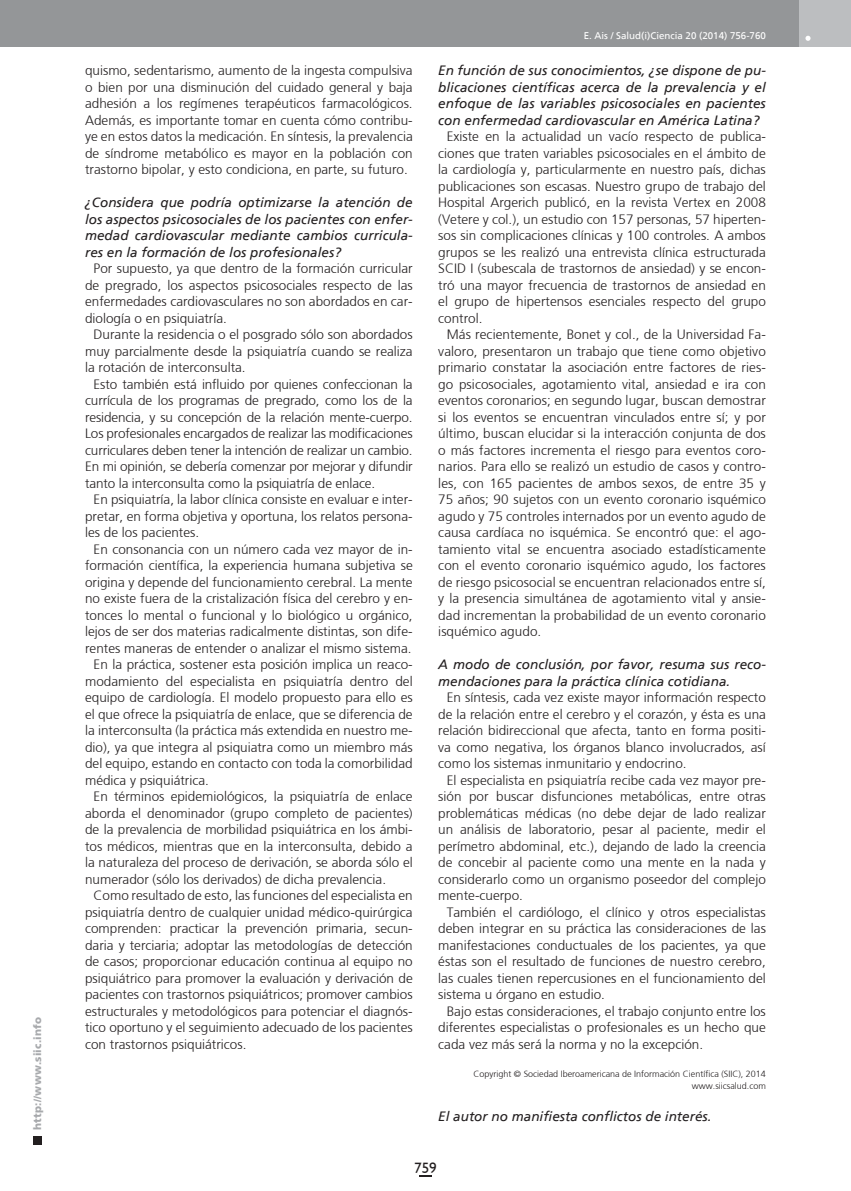
<style>
.page{position:relative;width:851px;height:1191px;background:#fff}
.page>*{position:absolute;margin:0;border:0;box-sizing:border-box;transform-origin:0 0}
.t1{font:15px "Humanist 521 BT";color:#231f20}
.t2{font:300 13.5px/16.5px "Frutiger";color:#231f20;text-align:justify}
.t3{font:italic 13.5px/16.5px "Frutiger";color:#231f20;text-align:justify}
.t4{font:900 10.5px "Frutiger";letter-spacing:.015em;color:#a7a9ac}
.t5{font:9.75px "Frutiger";color:#fff}
.t6{font:300 9px/11.7px "Frutiger";color:#231f20;text-align:right}
</style>
<div class="page">
<div style="left:33px;top:1135px;width:9px;height:9px;background:#231f20"></div>
<div style="left:1px;top:0;width:849px;height:47px;background:#949698"></div>
<div style="left:799px;top:0;width:51px;height:47px;background:#bcbec0"></div>
<svg style="left:805px;top:36px;width:5px;height:5px"></svg>
<svg style="left:419px;top:1175px;width:12px;height:1px"></svg>
<p class="t4" style="left:31px;top:1129px;width:114px;rotate:-90deg">http://www.siic.info</p>
<p class="t2" style="left:85px;top:62px;width:329px">quismo, sedentarismo, aumento de la ingesta compulsiva o bien por una disminución del cuidado general y baja adhesión a los regímenes terapéuticos farmacológicos.<br>Además, es importante tomar en cuenta cómo contribu&shy;ye en estos datos la medicación. En síntesis, la prevalencia de síndrome metabólico es mayor en la población con trastorno bipolar, y esto condiciona, en parte, su futuro.</p>
<p class="t3" style="left:85px;top:194px;width:329px">¿Considera que podría optimizarse la atención de los aspectos psicosociales de los pacientes con enfer&shy;medad cardiovascular mediante cambios curricula&shy;res en la formación de los profesionales?</p>
<p class="t2" style="left:85px;top:260px;width:329px;text-indent:9px">Por supuesto, ya que dentro de la formación curricular de pregrado, los aspectos psicosociales respecto de las enfermedades cardiovasculares no son abordados en car&shy;diología o en psiquiatría.</p>
<p class="t2" style="left:85px;top:326px;width:329px;text-indent:9px">Durante la residencia o el posgrado sólo son abordados muy parcialmente desde la psiquiatría cuando se realiza la rotación de interconsulta.</p>
<p class="t2" style="left:85px;top:376px;width:329px;text-indent:9px">Esto también está influido por quienes confeccionan la currícula de los programas de pregrado, como los de la residencia, y su concepción de la relación mente-cuerpo.<br>Los profesionales encargados de realizar las modificaciones curriculares deben tener la intención de realizar un cambio.<br>En mi opinión, se debería comenzar por mejorar y difundir tanto la interconsulta como la psiquiatría de enlace.</p>
<p class="t2" style="left:85px;top:491px;width:329px;text-indent:9px">En psiquiatría, la labor clínica consiste en evaluar e inter&shy;pretar, en forma objetiva y oportuna, los relatos persona&shy;les de los pacientes.</p>
<p class="t2" style="left:94px;top:541px;width:320px">En consonancia con un número cada vez mayor de in-</p>
<p class="t2" style="left:85px;top:557px;width:329px">formación científica, la experiencia humana subjetiva se</p>
<p class="t2" style="left:85px;top:574px;width:329px">origina y depende del funcionamiento cerebral. La mente</p>
<p class="t2" style="left:85px;top:590px;width:329px">no existe fuera de la cristalización física del cerebro y en-</p>
<p class="t2" style="left:85px;top:607px;width:329px">tonces lo mental o funcional y lo biológico u orgánico,</p>
<p class="t2" style="left:85px;top:623px;width:329px">lejos de ser dos materias radicalmente distintas, son dife-</p>
<p class="t2" style="left:85px;top:640px;width:328px">rentes maneras de entender o analizar el mismo sistema.</p>
<p class="t2" style="left:94px;top:656px;width:320px">En la práctica, sostener esta posición implica un reaco-</p>
<p class="t2" style="left:85px;top:673px;width:329px">modamiento del especialista en psiquiatría dentro del</p>
<p class="t2" style="left:85px;top:689px;width:329px">equipo de cardiología. El modelo propuesto para ello es</p>
<p class="t2" style="left:85px;top:706px;width:329px">el que ofrece la psiquiatría de enlace, que se diferencia de</p>
<p class="t2" style="left:85px;top:722px;width:329px">la interconsulta (la práctica más extendida en nuestro me-</p>
<p class="t2" style="left:85px;top:739px;width:329px">dio), ya que integra al psiquiatra como un miembro más</p>
<p class="t2" style="left:85px;top:755px;width:329px">del equipo, estando en contacto con toda la comorbilidad</p>
<p class="t2" style="left:85px;top:772px;width:125px">médica y psiquiátrica.</p>
<p class="t2" style="left:94px;top:788px;width:320px">En términos epidemiológicos, la psiquiatría de enlace</p>
<p class="t2" style="left:85px;top:805px;width:329px">aborda el denominador (grupo completo de pacientes)</p>
<p class="t2" style="left:85px;top:821px;width:329px">de la prevalencia de morbilidad psiquiátrica en los ámbi-</p>
<p class="t2" style="left:85px;top:838px;width:329px">tos médicos, mientras que en la interconsulta, debido a</p>
<p class="t2" style="left:85px;top:854px;width:329px">la naturaleza del proceso de derivación, se aborda sólo el</p>
<p class="t2" style="left:85px;top:871px;width:302px">numerador (sólo los derivados) de dicha prevalencia.</p>
<p class="t2" style="left:94px;top:887px;width:320px">Como resultado de esto, las funciones del especialista en</p>
<p class="t2" style="left:85px;top:904px;width:329px">psiquiatría dentro de cualquier unidad médico-quirúrgica</p>
<p class="t2" style="left:85px;top:920px;width:329px">comprenden: practicar la prevención primaria, secun-</p>
<p class="t2" style="left:85px;top:937px;width:329px">daria y terciaria; adoptar las metodologías de detección</p>
<p class="t2" style="left:85px;top:953px;width:329px">de casos; proporcionar educación continua al equipo no</p>
<p class="t2" style="left:85px;top:970px;width:329px">psiquiátrico para promover la evaluación y derivación de</p>
<p class="t2" style="left:85px;top:986px;width:329px">pacientes con trastornos psiquiátricos; promover cambios</p>
<p class="t2" style="left:85px;top:1003px;width:329px">estructurales y metodológicos para potenciar el diagnós-</p>
<p class="t2" style="left:85px;top:1019px;width:329px">tico oportuno y el seguimiento adecuado de los pacientes</p>
<p class="t2" style="left:85px;top:1036px;width:163px">con trastornos psiquiátricos.</p>
<p class="t5" style="left:583px;top:30px;width:184px">E. Ais / Salud(i)Ciencia 20 (2014) 756-760</p>
<p class="t3" style="left:438px;top:62px;width:329px">En función de sus conocimientos, ¿se dispone de pu&shy;blicaciones científicas acerca de la prevalencia y el enfoque de las variables psicosociales en pacientes con enfermedad cardiovascular en América Latina?</p>
<p class="t2" style="left:438px;top:128px;width:329px;text-indent:9px">Existe en la actualidad un vacío respecto de publica&shy;ciones que traten variables psicosociales en el ámbito de la cardiología y, particularmente en nuestro país, dichas publicaciones son escasas. Nuestro grupo de trabajo del Hospital Argerich publicó, en la revista Vertex en 2008 (Vetere y col.), un estudio con 157 personas, 57 hiperten&shy;sos sin complicaciones clínicas y 100 controles. A ambos grupos se les realizó una entrevista clínica estructurada SCID I (subescala de trastornos de ansiedad) y se encon&shy;tró una mayor frecuencia de trastornos de ansiedad en el grupo de hipertensos esenciales respecto del grupo control.</p>
<p class="t2" style="left:438px;top:326px;width:329px;text-indent:9px">Más recientemente, Bonet y col., de la Universidad Fa&shy;valoro, presentaron un trabajo que tiene como objetivo primario constatar la asociación entre factores de ries&shy;go psicosociales, agotamiento vital, ansiedad e ira con eventos coronarios; en segundo lugar, buscan demostrar si los eventos se encuentran vinculados entre sí; y por último, buscan elucidar si la interacción conjunta de dos o más factores incrementa el riesgo para eventos coro&shy;narios. Para ello se realizó un estudio de casos y contro&shy;les, con 165 pacientes de ambos sexos, de entre 35 y 75 años; 90 sujetos con un evento coronario isquémico agudo y 75 controles internados por un evento agudo de causa cardíaca no isquémica. Se encontró que: el ago&shy;tamiento vital se encuentra asociado estadísticamente con el evento coronario isquémico agudo, los factores de riesgo psicosocial se encuentran relacionados entre sí, y la presencia simultánea de agotamiento vital y ansie&shy;dad incrementan la probabilidad de un evento coronario isquémico agudo.</p>
<p class="t3" style="left:438px;top:656px;width:329px">A modo de conclusión, por favor, resuma sus reco&shy;mendaciones para la práctica clínica cotidiana.</p>
<p class="t2" style="left:438px;top:689px;width:329px;text-indent:9px">En síntesis, cada vez existe mayor información respecto de la relación entre el cerebro y el corazón, y ésta es una relación bidireccional que afecta, tanto en forma positi&shy;va como negativa, los órganos blanco involucrados, así como los sistemas inmunitario y endocrino.</p>
<p class="t2" style="left:438px;top:771px;width:329px;text-indent:9px">El especialista en psiquiatría recibe cada vez mayor pre&shy;sión por buscar disfunciones metabólicas, entre otras problemáticas médicas (no debe dejar de lado realizar un análisis de laboratorio, pesar al paciente, medir el perímetro abdominal, etc.), dejando de lado la creencia de concebir al paciente como una mente en la nada y considerarlo como un organismo poseedor del complejo mente-cuerpo.</p>
<p class="t2" style="left:438px;top:903px;width:329px;text-indent:9px">También el cardiólogo, el clínico y otros especialistas deben integrar en su práctica las consideraciones de las manifestaciones conductuales de los pacientes, ya que éstas son el resultado de funciones de nuestro cerebro, las cuales tienen repercusiones en el funcionamiento del sistema u órgano en estudio.</p>
<p class="t2" style="left:438px;top:1002px;width:329px;text-indent:9px">Bajo estas consideraciones, el trabajo conjunto entre los diferentes especialistas o profesionales es un hecho que cada vez más será la norma y no la excepción.</p>
<p class="t6" style="left:473px;top:1068px;width:294px">Copyright © Sociedad Iberoamericana de Información Científica (SIIC), 2014 www.siicsalud.com</p>
<p class="t3" style="left:438px;top:1108px;width:275px">El autor no manifiesta conflictos de interés.</p>
<p class="t1" style="left:414px;top:1158px;width:24px">759</p>
</div>
